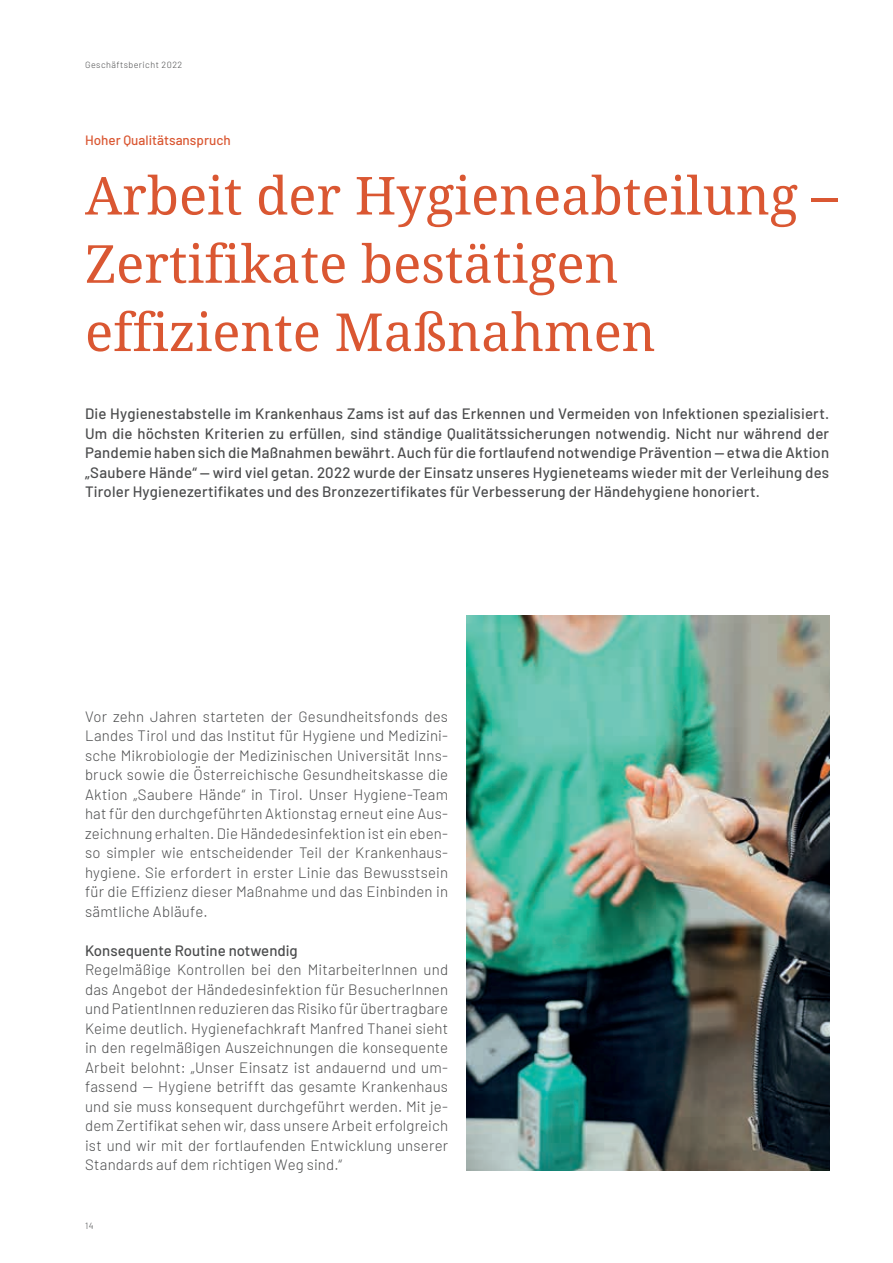
<style>
.page{position:relative;width:893px;height:1263px;background:#fff}
.page>*{position:absolute;margin:0;border:0;box-sizing:border-box;transform-origin:0 0}
.t1{font:52.5px/68.2px "Noto Serif";color:#da5732}
.t2{font:300 15px/19.5px "Barlow";letter-spacing:.015em;color:#4b4c4d;text-align:justify}
.t3{font:500 15px/19.5px "Barlow";letter-spacing:.01em;color:#4b4c4d;text-align:justify}
.t4{font:500 13.5px "Barlow";color:#da5732}
.t5{font:300 9px "Barlow";letter-spacing:.05em;color:#4b4c4d}
</style>
<div class="page">
<img style="left:466px;top:616px;width:363px;height:554px">
<p class="t5" style="left:85px;top:59px;width:99px">Geschäftsbericht 2022</p>
<p class="t4" style="left:85px;top:131px;width:147px">Hoher Qualitätsanspruch</p>
<h1 class="t1" style="left:85px;top:159px;width:754px">Arbeit der Hygieneabteilung –<br>Zertifikate bestätigen effiziente Maßnahmen</h1>
<p class="t3" style="left:85px;top:403px;width:746px">Die Hygienestabstelle im Krankenhaus Zams ist auf das Erkennen und Vermeiden von Infektionen spezialisiert.<br>Um die höchsten Kriterien zu erfüllen, sind ständige Qualitätssicherungen notwendig. Nicht nur während der Pandemie haben sich die Maßnahmen bewährt. Auch für die fortlaufend notwendige Prävention — etwa die Aktion „Saubere Hände“ — wird viel getan. 2022 wurde der Einsatz unseres Hygieneteams wieder mit der Verleihung des Tiroler Hygienezertifikates und des Bronzezertifikates für Verbesserung der Händehygiene honoriert.</p>
<p class="t2" style="left:85px;top:705px;width:365px">Vor zehn Jahren starteten der Gesundheitsfonds des Landes Tirol und das Institut für Hygiene und Medizini&shy;sche Mikrobiologie der Medizinischen Universität Inns&shy;bruck sowie die Österreichische Gesundheitskasse die Aktion „Saubere Hände“ in Tirol. Unser Hygiene-Team hat für den durchgeführten Aktionstag erneut eine Aus&shy;zeichnung erhalten. Die Händedesinfektion ist ein eben&shy;so simpler wie entscheidender Teil der Krankenhaus&shy;hygiene. Sie erfordert in erster Linie das Bewusstsein für die Effizienz dieser Maßnahme und das Einbinden in sämtliche Abläufe.</p>
<p class="t3" style="left:85px;top:939px;width:214px">Konsequente Routine notwendig</p>
<p class="t2" style="left:85px;top:959px;width:365px">Regelmäßige Kontrollen bei den MitarbeiterInnen und das Angebot der Händedesinfektion für BesucherInnen und PatientInnen reduzieren das Risiko für übertragbare Keime deutlich. Hygienefachkraft Manfred Thanei sieht in den regelmäßigen Auszeichnungen die konsequente Arbeit belohnt: „Unser Einsatz ist andauernd und um&shy;fassend — Hygiene betrifft das gesamte Krankenhaus und sie muss konsequent durchgeführt werden. Mit je&shy;dem Zertifikat sehen wir, dass unsere Arbeit erfolgreich ist und wir mit der fortlaufenden Entwicklung unserer Standards auf dem richtigen Weg sind.“</p>
<p class="t5" style="left:85px;top:1219px;width:10px">14</p>
</div>
